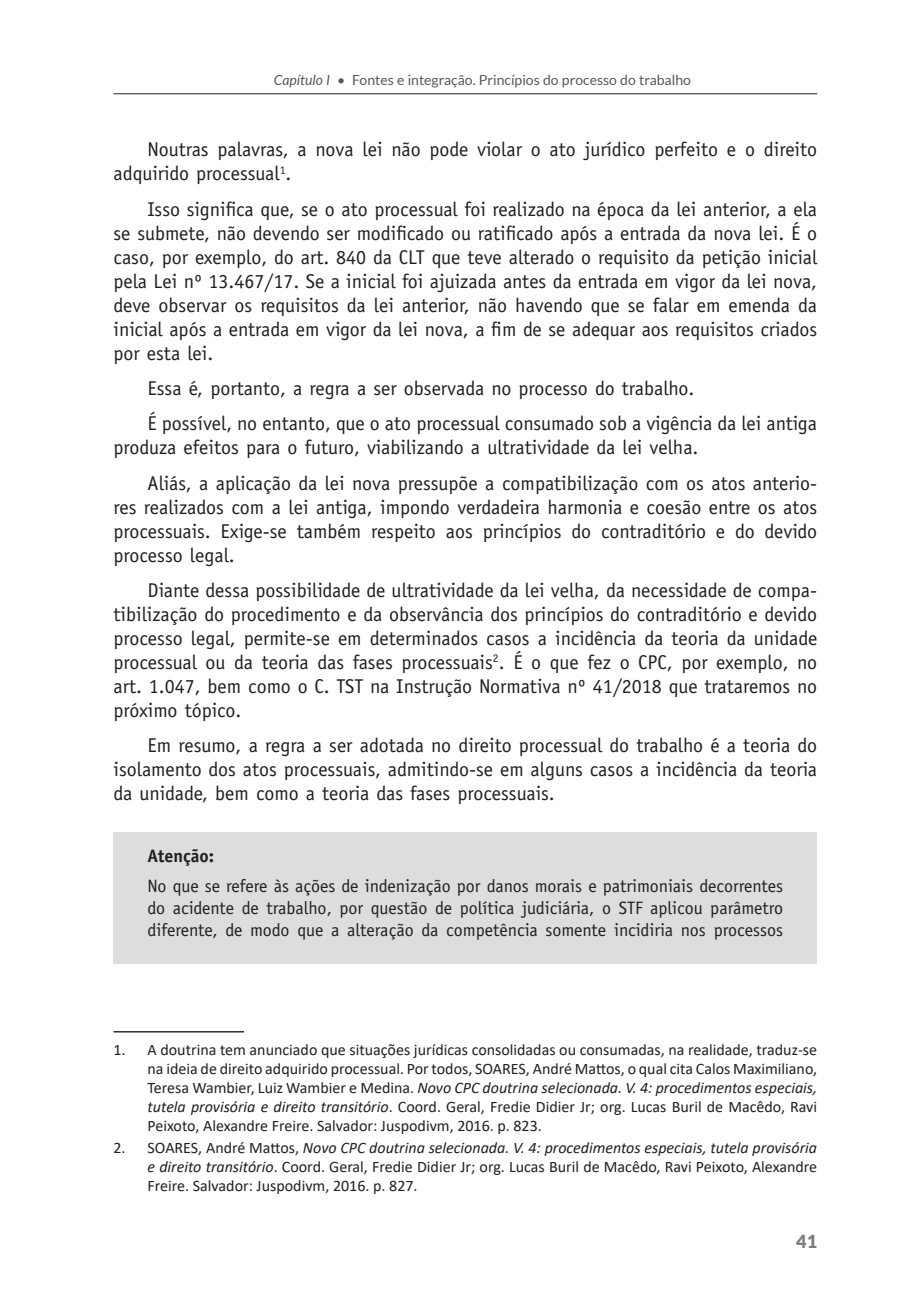
<style>
.page{position:relative;width:908px;height:1304px;background:#fff}
.page>*{position:absolute;margin:0;border:0;box-sizing:border-box;transform-origin:0 0}
.t{font:20px/24px "Officina Sans Std";color:#231f20;text-align:justify}
.box_t_fecha{font:18px/22px "Officina Sans Std";color:#231f20;text-align:justify}
.box_t_abre{font:700 18px "Officina Sans Std";color:#231f20}
.t1{font:900 18px "Lato";color:#7a7c7f}
.RODAPÉ{font:16px/19px "Calibri";color:#231f20;text-align:justify}
.t2{font:14px "Lato";color:#57585a}
.s1{font-style:italic}
</style>
<div class="page">
<hr style="left:113px;top:93px;width:703px;height:1px;background:#231f20">
<div style="left:113px;top:832px;width:703px;height:58px;background:#dcdddf"></div>
<div style="left:113px;top:862px;width:703px;height:102px;background:#dcdddf"></div>
<hr style="left:113px;top:1031px;width:131px;height:1px;background:#231f20">
<p class="t2" style="left:274px;top:72px;width:418px"><span class="s1">Capítulo I</span> • Fontes e integração. Princípios do processo do trabalho</p>
<p class="t" style="left:113px;top:137px;width:705px;text-indent:34px">Noutras palavras, a nova lei não pode violar o ato jurídico perfeito e o direito adquirido processual<sup>1</sup>.</p>
<p class="t" style="left:113px;top:197px;width:705px;text-indent:34px">Isso significa que, se o ato processual foi realizado na época da lei anterior, a ela se submete, não devendo ser modificado ou ratificado após a entrada da nova lei. É o caso, por exemplo, do art. 840 da CLT que teve alterado o requisito da petição inicial pela Lei nº 13.467/17. Se a inicial foi ajuizada antes da entrada em vigor da lei nova, deve observar os requisitos da lei anterior, não havendo que se falar em emenda da inicial após a entrada em vigor da lei nova, a fim de se adequar aos requisitos criados por esta lei.</p>
<p class="t" style="left:147px;top:376px;width:548px">Essa é, portanto, a regra a ser observada no processo do trabalho.</p>
<p class="t" style="left:113px;top:411px;width:705px;text-indent:34px">É possível, no entanto, que o ato processual consumado sob a vigência da lei antiga produza efeitos para o futuro, viabilizando a ultratividade da lei velha.</p>
<p class="t" style="left:113px;top:471px;width:704px;text-indent:34px">Aliás, a aplicação da lei nova pressupõe a compatibilização com os atos anterio&shy;res realizados com a lei antiga, impondo verdadeira harmonia e coesão entre os atos processuais. Exige-se também respeito aos princípios do contraditório e do devido processo legal.</p>
<p class="t" style="left:113px;top:578px;width:705px;text-indent:34px">Diante dessa possibilidade de ultratividade da lei velha, da necessidade de compa&shy;tibilização do procedimento e da observância dos princípios do contraditório e devido processo legal, permite-se em determinados casos a incidência da teoria da unidade processual ou da teoria das fases processuais<sup>2</sup>. É o que fez o CPC, por exemplo, no art. 1.047, bem como o C. TST na Instrução Normativa nº 41/2018 que trataremos no próximo tópico.</p>
<p class="t" style="left:113px;top:734px;width:705px;text-indent:34px">Em resumo, a regra a ser adotada no direito processual do trabalho é a teoria do isolamento dos atos processuais, admitindo-se em alguns casos a incidência da teoria da unidade, bem como a teoria das fases processuais.</p>
<p class="box_t_abre" style="left:147px;top:845px;width:68px">Atenção:</p>
<p class="box_t_fecha" style="left:147px;top:875px;width:637px">No que se refere às ações de indenização por danos morais e patrimoniais decorrentes do acidente de trabalho, por questão de política judiciária, o STF aplicou parâmetro diferente, de modo que a alteração da competência somente incidiria nos processos</p>
<p class="RODAPÉ" style="left:147px;top:1040px;width:670px;text-indent:-34px">1. A doutrina tem anunciado que situações jurídicas consolidadas ou consumadas, na realidade, traduz-se na ideia de direito adquirido processual. Por todos, SOARES, André Mattos, o qual cita Calos Maximiliano, Teresa Wambier, Luiz Wambier e Medina. <span class="s1">Novo CPC doutrina selecionada. V. 4: procedimentos especiais, tutela provisória e direito transitório</span>. Coord. Geral, Fredie Didier Jr; org. Lucas Buril de Macêdo, Ravi Peixoto, Alexandre Freire. Salvador: Juspodivm, 2016. p. 823.</p>
<p class="RODAPÉ" style="left:147px;top:1137px;width:670px;text-indent:-34px">2. SOARES, André Mattos, <span class="s1">Novo CPC doutrina selecionada. V. 4: procedimentos especiais, tutela provisória e direito transitório</span>. Coord. Geral, Fredie Didier Jr; org. Lucas Buril de Macêdo, Ravi Peixoto, Alexandre Freire. Salvador: Juspodivm, 2016. p. 827.</p>
<p class="t1" style="left:796px;top:1231px;width:22px">41</p>
</div>
